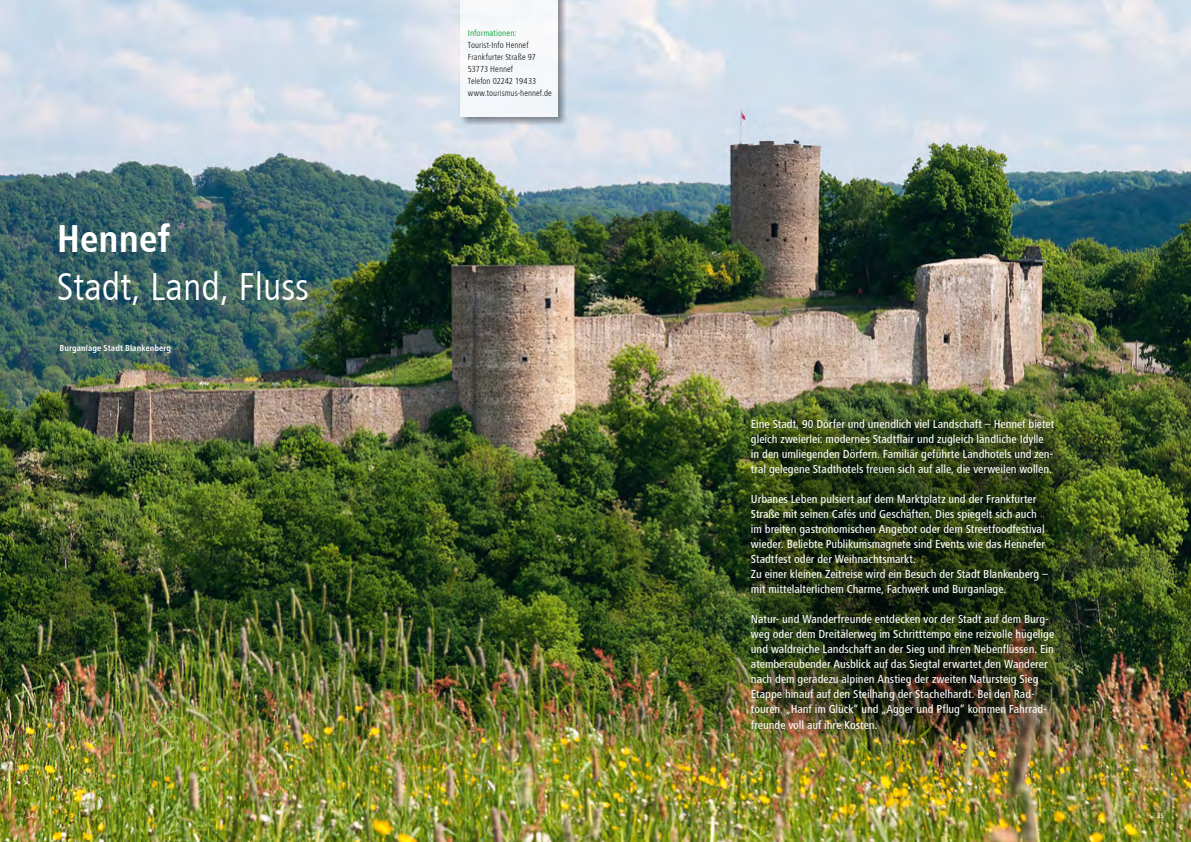
<style>
.page{position:relative;width:1191px;height:842px;background:#fff}
.page>*{position:absolute;margin:0;border:0;box-sizing:border-box;transform-origin:0 0}
.t1{font:condensed 40px "Lino Frutiger Next";color:#fff}
.t2{font:700 condensed 40px "Lino Frutiger Next";color:#fff}
.t3{font:500 condensed 12px/15px "Lino Frutiger Next";letter-spacing:-.005em;color:#fff}
.t4{font:300 condensed 9px/12px "Lino Frutiger Next";letter-spacing:.005em;color:#000}
.t5{font:700 condensed 9px "Lino Frutiger Next";letter-spacing:.01em;color:#fff}
.t6{font:condensed 9px "Lino Frutiger Next";letter-spacing:.01em;color:#0aa537}
.t7{font:500 condensed 7px "Lino Frutiger Next";color:#fff}
</style>
<div class="page">
<img style="left:0;top:0;width:1191px;height:842px">
<div style="left:459px;top:0;width:108px;height:127px;background:#000;opacity:.55"></div>
<div style="left:461px;top:0;width:97px;height:117px;background:#f5f7fa"></div>
<img style="left:750px;top:412px;width:309px;height:328px">
<h1 class="t2" style="left:57px;top:217px;width:115px">Hennef</h1>
<h1 class="t1" style="left:57px;top:265px;width:254px">Stadt, Land, Fluss</h1>
<p class="t5" style="left:60px;top:343px;width:113px">Burganlage Stadt Blankenberg</p>
<p class="t6" style="left:468px;top:28px;width:50px">Informationen:</p>
<p class="t4" style="left:468px;top:39px;width:85px">Tourist-Info Hennef<br>Frankfurter Straße 97<br>53773 Hennef<br>Telefon 02242 19433 www.tourismus-hennef.de</p>
<p class="t3" style="left:751px;top:416px;width:305px">Eine Stadt, 90 Dörfer und unendlich viel Landschaft – Hennef bietet gleich zweierlei: modernes Stadtflair und zugleich ländliche Idylle in den umliegenden Dörfern. Familiär geführte Landhotels und zen&shy;tral gelegene Stadthotels freuen sich auf alle, die verweilen wollen.</p>
<p class="t3" style="left:751px;top:491px;width:299px">Urbanes Leben pulsiert auf dem Marktplatz und der Frankfurter Straße mit seinen Cafés und Geschäften. Dies spiegelt sich auch im breiten gastronomischen Angebot oder dem Streetfoodfestival wieder. Beliebte Publikumsmagnete sind Events wie das Hennefer Stadtfest oder der Weihnachtsmarkt.<br>Zu einer kleinen Zeitreise wird ein Besuch der Stadt Blankenberg – mit mittelalterlichem Charme, Fachwerk und Burganlage.</p>
<p class="t3" style="left:751px;top:611px;width:305px">Natur- und Wanderfreunde entdecken vor der Stadt auf dem Burg&shy;weg oder dem Dreitälerweg im Schritttempo eine reizvolle hügelige und waldreiche Landschaft an der Sieg und ihren Nebenflüssen. Ein atemberaubender Ausblick auf das Siegtal erwartet den Wanderer nach dem geradezu alpinen Anstieg der zweiten Natursteig Sieg Etappe hinauf auf den Steilhang der Stachelhardt. Bei den Rad&shy;touren „Hanf im Glück“ und „Agger und Pflug“ kommen Fahrrad&shy;freunde voll auf ihre Kosten.</p>
<p class="t7" style="left:27px;top:812px;width:8px">34</p>
<p class="t7" style="left:1157px;top:812px;width:8px">35</p>
</div>
